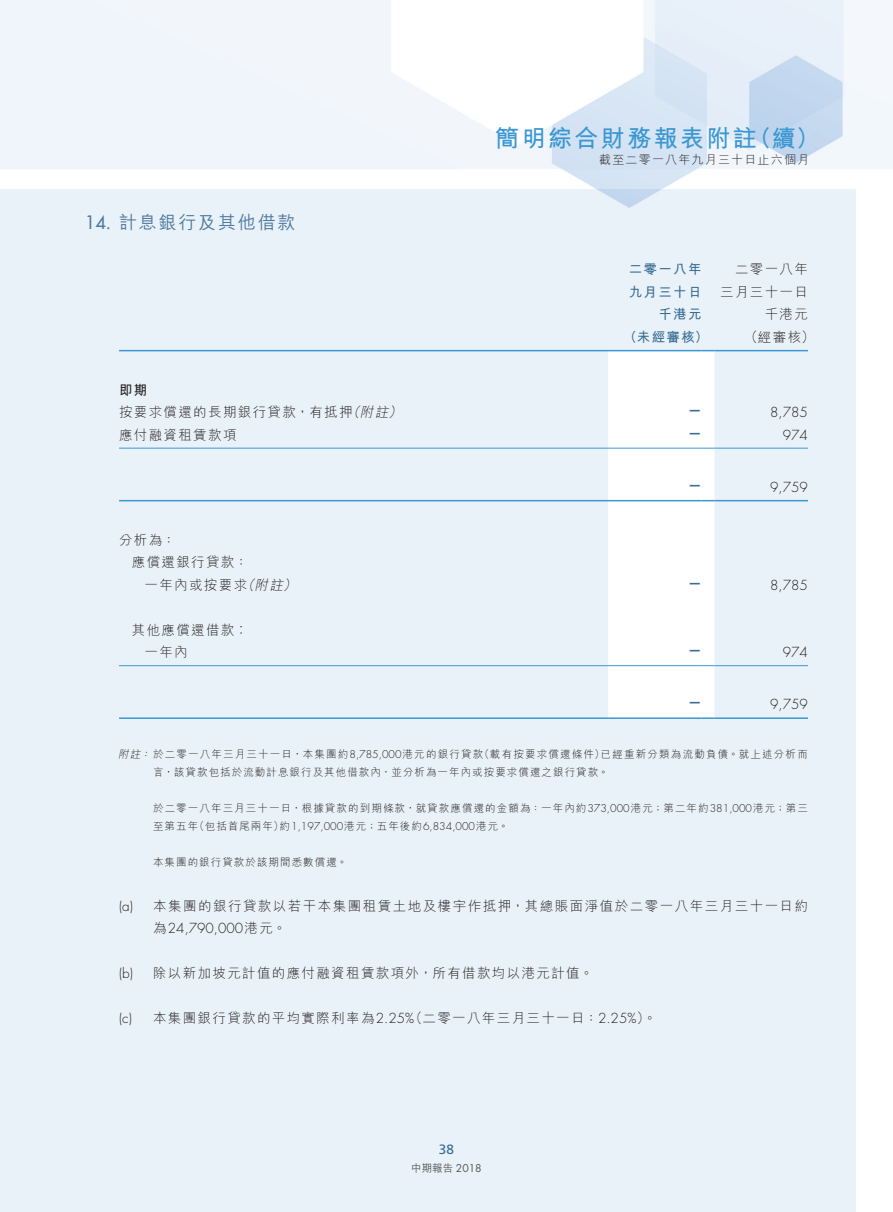
<style>
.page{position:relative;width:893px;height:1212px;background:#fff}
.page>*{position:absolute;margin:0;border:0;box-sizing:border-box;transform-origin:0 0}
.t1{font:700 24px "M Hei HK";letter-spacing:.1em;color:#3a97d2}
.t2{font:500 18px "M Hei HK";letter-spacing:.1em;color:#507ba0}
.t3{font:300 13.5px/22.5px "M Hei HK";letter-spacing:.1em;color:#231f20;text-align:right}
.t4{font:300 13.5px "Futura Std";color:#231f20}
.t5{font:700 13.5px/22.5px "M Hei HK";letter-spacing:.1em;color:#386c92}
.t6{font:italic 300 13.5px "M Hei HK";color:#231f20}
.t7{font:800 13.5px "Futura Std";color:#386c92}
.t8{font:13.5px "Frutiger LT Std";color:#386c92}
.t9{font:700 13.5px "M Hei HK";color:#231f20}
.t10{font:300 12px "M Hei HK";letter-spacing:.1em;color:#231f20}
.t11{font:300 10.5px "M Hei HK";letter-spacing:.105em;color:#231f20}
.t12{font:300 10.5px "Futura Std";color:#231f20}
.t13{font:500 10.5px "M Hei HK";color:#57585a}
.t14{font:italic 300 10.5px "M Hei HK";color:#231f20}
.s1{font-family:"Futura Std"}
.s2{font-style:italic}
.s3{font-family:"M Hei HK"}
.s4{font-family:"Futura Std";font-weight:400}
</style>
<div class="page">
<hr style="left:119px;top:448px;width:489px;height:1px;background:#3a97d2">
<hr style="left:714px;top:448px;width:94px;height:1px;background:#3a97d2">
<hr style="left:119px;top:665px;width:489px;height:1px;background:#3a97d2">
<hr style="left:714px;top:665px;width:94px;height:1px;background:#3a97d2">
<hr style="left:119px;top:717px;width:489px;height:2px;background:#3a97d2">
<hr style="left:714px;top:717px;width:94px;height:2px;background:#3a97d2">
<hr style="left:119px;top:500px;width:489px;height:1px;background:#3a97d2">
<hr style="left:714px;top:500px;width:94px;height:1px;background:#3a97d2">
<hr style="left:119px;top:350px;width:489px;height:1px;background:#3a97d2">
<svg style="left:608px;top:350px;width:106px;height:369px"></svg>
<hr style="left:714px;top:350px;width:94px;height:1px;background:#3a97d2">
<h1 class="t1" style="left:495px;top:120px;width:263px">簡明綜合財務報表附註</h1>
<h1 class="t1" style="left:748px;top:120px;width:73px">（續(</h1>
<p class="t10" style="left:599px;top:153px;width:212px">截至二零一八年九月三十日止六個月</p>
<h2 class="t2" style="left:85px;top:209px;width:212px"><span class="s1">14.</span> 計息銀行及其他借款</h2>
<p class="t5" style="left:629px;top:257px;width:74px">二零一八年九月三十日</p>
<p class="t3" style="left:720px;top:258px;width:89px">二零一八年三月三十一日千港元</p>
<p class="t5" style="left:658px;top:302px;width:45px">千港元</p>
<p class="t5" style="left:623px;top:324px;width:87px">（未經審核）</p>
<p class="t3" style="left:744px;top:325px;width:72px">（經審核(</p>
<p class="t9" style="left:119px;top:380px;width:30px">即期</p>
<p class="t3" style="left:119px;top:401px;width:235px">按要求償還的長期銀行貸款，有抵押</p>
<p class="t6" style="left:346px;top:405px;width:18px">（</p>
<p class="t6" style="left:388px;top:405px;width:18px">(</p>
<p class="t6" style="left:360px;top:405px;width:33px">附註</p>
<p class="t7" style="left:688px;top:402px;width:15px">—</p>
<p class="t4" style="left:770px;top:404px;width:39px">8,785</p>
<p class="t3" style="left:119px;top:423px;width:119px">應付融資租賃款項</p>
<p class="t7" style="left:688px;top:424px;width:15px">—</p>
<p class="t4" style="left:783px;top:427px;width:27px">974</p>
<p class="t7" style="left:688px;top:476px;width:15px">—</p>
<p class="t4" style="left:770px;top:479px;width:39px">9,759</p>
<p class="t3" style="left:132px;top:528px;width:118px;text-align:left;text-indent:-13px">分析為：<br>應償還銀行貸款：</p>
<p class="t6" style="left:241px;top:578px;width:18px">（</p>
<p class="t6" style="left:283px;top:578px;width:18px">(</p>
<p class="t6" style="left:255px;top:578px;width:33px">附註</p>
<p class="t3" style="left:145px;top:573px;width:104px">一年內或按要求</p>
<p class="t3" style="left:132px;top:618px;width:118px">其他應償還借款‥</p>
<p class="t7" style="left:688px;top:574px;width:15px">—</p>
<p class="t4" style="left:770px;top:577px;width:39px">8,785</p>
<p class="t3" style="left:145px;top:641px;width:45px">一年內</p>
<p class="t7" style="left:688px;top:642px;width:15px">—</p>
<p class="t4" style="left:783px;top:644px;width:27px">974</p>
<p class="t7" style="left:688px;top:694px;width:15px">—</p>
<p class="t4" style="left:770px;top:696px;width:39px">9,759</p>
<p class="t11" style="left:140px;top:749px;width:344px"><span class="s2">：</span>於二零一八年三月三十一日，本集團約<span class="s1">8,785,000</span>港元的銀行貸款</p>
<p class="t11" style="left:479px;top:749px;width:127px">（載有按要求償還條件）</p>
<p class="t14" style="left:118px;top:749px;width:26px">附註</p>
<p class="t11" style="left:601px;top:749px;width:208px">已經重新分類為流動負債。就上述分析而</p>
<p class="t4" style="left:119px;top:898px;width:16px">a( )</p>
<p class="t4" style="left:119px;top:965px;width:16px">b( )</p>
<p class="t4" style="left:119px;top:1010px;width:14px">c( )</p>
<p class="t11" style="left:153px;top:767px;width:457px">言，該貸款包括於流動計息銀行及其他借款內，並分析為一年內或按要求償還之銀行貸款。</p>
<p class="t11" style="left:153px;top:803px;width:656px">於二零一八年三月三十一日，根據貸款的到期條款，就貸款應償還的金額為：一年內約<span class="s1">373,000</span>港元；第二年約<span class="s1">381,000</span>港元；第三</p>
<p class="t12" style="left:280px;top:820px;width:231px"><span class="s3">約</span>1,197,000<span class="s3">港元；五年後約</span>6,834,000<span class="s3">港元。</span></p>
<p class="t11" style="left:194px;top:821px;width:91px">（包括首尾兩年）</p>
<p class="t11" style="left:153px;top:821px;width:47px">至第五年</p>
<p class="t11" style="left:153px;top:857px;width:196px">本集團的銀行貸款於該期間悉數償還。</p>
<p class="t3" style="left:153px;top:894px;width:657px">本集團的銀行貸款以若干本集團租賃土地及樓宇作抵押，其總賬面淨值於二零一八年三月三十一日約</p>
<p class="t4" style="left:153px;top:920px;width:135px"><span class="s3">為</span>24,790,000<span class="s3">港元。</span></p>
<p class="t3" style="left:153px;top:962px;width:442px">除以新加坡元計值的應付融資租賃款項外，所有借款均以港元計值。</p>
<p class="t3" style="left:153px;top:1007px;width:263px">本集團銀行貸款的平均實際利率為<span class="s1">2.25%</span></p>
<p class="t3" style="left:409px;top:1007px;width:249px">（二零一八年三月三十一日：<span class="s1">2.25%</span> 。(</p>
<p class="t8" style="left:439px;top:1141px;width:17px">38</p>
<p class="t13" style="left:411px;top:1161px;width:72px">中期報告 <span class="s4">2018</span></p>
</div>
